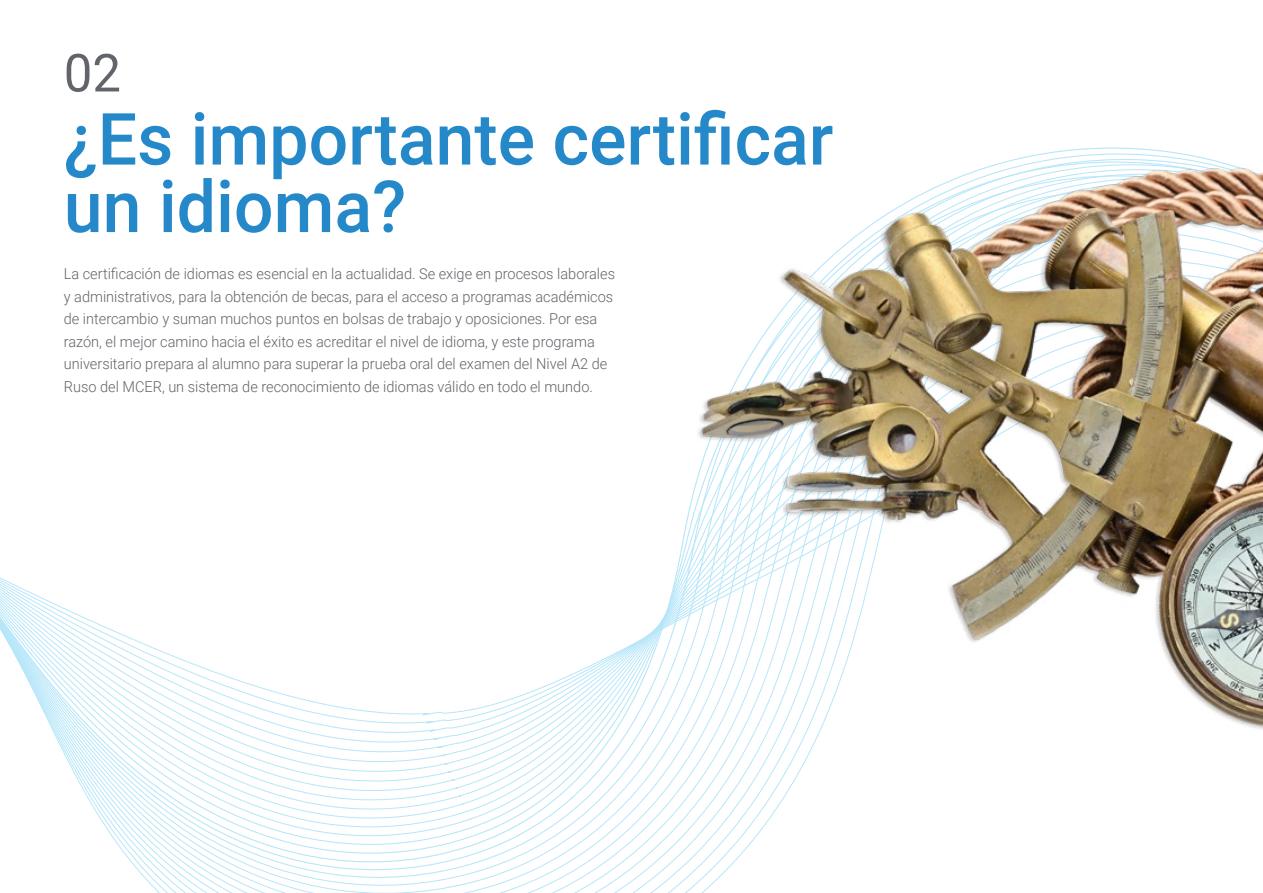
<style>
.page{position:relative;width:1263px;height:893px;background:#fff}
.page>*{position:absolute;margin:0;border:0;box-sizing:border-box;transform-origin:0 0}
.t1{font:500 72px/67.5px "Roboto";color:#2488c9}
.t2{font:52.5px "Roboto";color:#61646a}
.t3{font:300 15px/22.5px "Roboto";color:#61646a}
</style>
<div class="page">
<svg style="left:0;top:565px;width:785px;height:328px"></svg>
<img style="left:678px;top:147px;width:585px;height:649px">
<h2 class="t2" style="left:64px;top:36px;width:59px">02</h2>
<h1 class="t1" style="left:64px;top:103px;width:771px">¿Es importante certificar un idioma?</h1>
<p class="t3" style="left:64px;top:262px;width:553px">La certificación de idiomas es esencial en la actualidad. Se exige en procesos laborales y administrativos, para la obtención de becas, para el acceso a programas académicos de intercambio y suman muchos puntos en bolsas de trabajo y oposiciones. Por esa razón, el mejor camino hacia el éxito es acreditar el nivel de idioma, y este programa universitario prepara al alumno para superar la prueba oral del examen del Nivel A2 de Ruso del MCER, un sistema de reconocimiento de idiomas válido en todo el mundo.</p>
</div>
